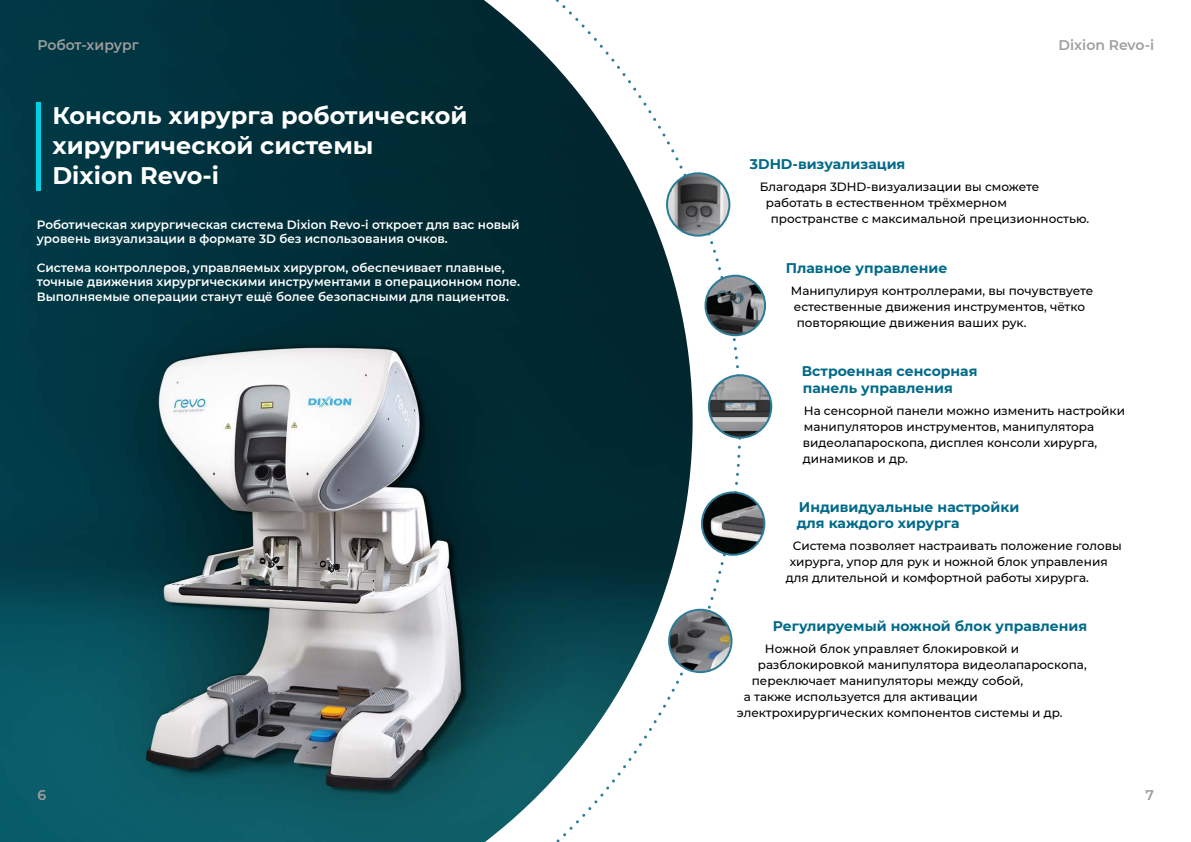
<style>
.page{position:relative;width:1191px;height:842px;background:#fff}
.page>*{position:absolute;margin:0;border:0;box-sizing:border-box;transform-origin:0 0}
.t1{font:700 24px/30px "Montserrat";color:#fff}
.t2{font:700 14px/16.8px "Montserrat";color:#006a89}
.t3{font:600 14px "Montserrat";color:#9e9e9e}
.t4{font:500 12px/16px "Montserrat";color:#000}
.t5{font:600 12px/14.4px "Montserrat";color:#fff}
</style>
<div class="page">
<img style="left:0;top:0;width:692px;height:842px">
<hr style="left:37px;top:102px;width:4px;height:89px;background:#00d1e8">
<img style="left:667px;top:173px;width:62px;height:63px;border-radius:31px">
<div style="left:666px;top:172px;width:64px;height:65px;border:2px solid #2c7c99;border-radius:50%"></div>
<img style="left:702px;top:492px;width:62px;height:63px;border-radius:31px">
<div style="left:701px;top:491px;width:64px;height:65px;border:2px solid #2c7c99;border-radius:50%"></div>
<img style="left:705px;top:276px;width:60px;height:59px;border-radius:30px">
<div style="left:704px;top:275px;width:62px;height:61px;border:2px solid #2c7c99;border-radius:50%"></div>
<img style="left:669px;top:610px;width:62px;height:62px;border-radius:31px">
<div style="left:668px;top:609px;width:64px;height:64px;border:2px solid #2c7c99;border-radius:50%"></div>
<img style="left:709px;top:375px;width:62px;height:63px;border-radius:31px">
<div style="left:708px;top:374px;width:64px;height:65px;border:2px solid #2c7c99;border-radius:50%"></div>
<p class="t3" style="left:38px;top:35px;width:103px">Робот-хирург</p>
<p class="t3" style="left:1058px;top:35px;width:97px">Dixion Revo-i</p>
<h1 class="t1" style="left:52px;top:99px;width:416px">Консоль хирурга роботической хирургической системы<br>Dixion Revo-i</h1>
<p class="t5" style="left:37px;top:217px;width:484px">Роботическая хирургическая система Dixion Revo-i откроет для вас новый уровень визуализации в формате 3D без использования очков.</p>
<p class="t5" style="left:37px;top:260px;width:485px">Система контроллеров, управляемых хирургом, обеспечивает плавные, точные движения хирургическими инструментами в операционном поле.<br>Выполняемые операции станут ещё более безопасными для пациентов.</p>
<p class="t2" style="left:750px;top:155px;width:157px">3DHD-визуализация</p>
<p class="t4" style="left:760px;top:178px;width:281px">Благодаря 3DHD-визуализации вы сможете</p>
<p class="t4" style="left:766px;top:194px;width:243px">работать в естественном трёхмерном</p>
<p class="t4" style="left:771px;top:210px;width:320px">пространстве с максимальной прецизионностью.</p>
<p class="t2" style="left:786px;top:259px;width:163px">Плавное управление</p>
<p class="t4" style="left:791px;top:282px;width:304px">Манипулируя контроллерами, вы почувствуете естественные движения инструментов, чётко повторяющие движения ваших рук.</p>
<p class="t2" style="left:802px;top:362px;width:177px">Встроенная сенсорная панель управления</p>
<p class="t4" style="left:803px;top:402px;width:324px">На сенсорной панели можно изменить настройки манипуляторов инструментов, манипулятора видеолапароскопа, дисплея консоли хирурга, динамиков и др.</p>
<p class="t2" style="left:797px;top:498px;width:224px">Индивидуальные настройки для каждого хирурга</p>
<p class="t4" style="left:793px;top:538px;width:330px">Система позволяет настраивать положение головы</p>
<p class="t4" style="left:790px;top:554px;width:319px">хирурга, упор для рук и ножной блок управления</p>
<p class="t4" style="left:786px;top:570px;width:304px">для длительной и комфортной работы хирурга.</p>
<p class="t2" style="left:773px;top:617px;width:316px">Регулируемый ножной блок управления</p>
<p class="t4" style="left:765px;top:640px;width:256px">Ножной блок управляет блокировкой и</p>
<p class="t4" style="left:758px;top:656px;width:330px">разблокировкой манипулятора видеолапароскопа,</p>
<p class="t4" style="left:752px;top:672px;width:273px">переключает манипуляторы между собой,</p>
<p class="t4" style="left:744px;top:688px;width:235px">а также используется для активации</p>
<p class="t4" style="left:737px;top:704px;width:327px">электрохирургических компонентов системы и др.</p>
<p class="t3" style="left:38px;top:785px;width:10px">6</p>
<p class="t3" style="left:1145px;top:785px;width:10px">7</p>
</div>
